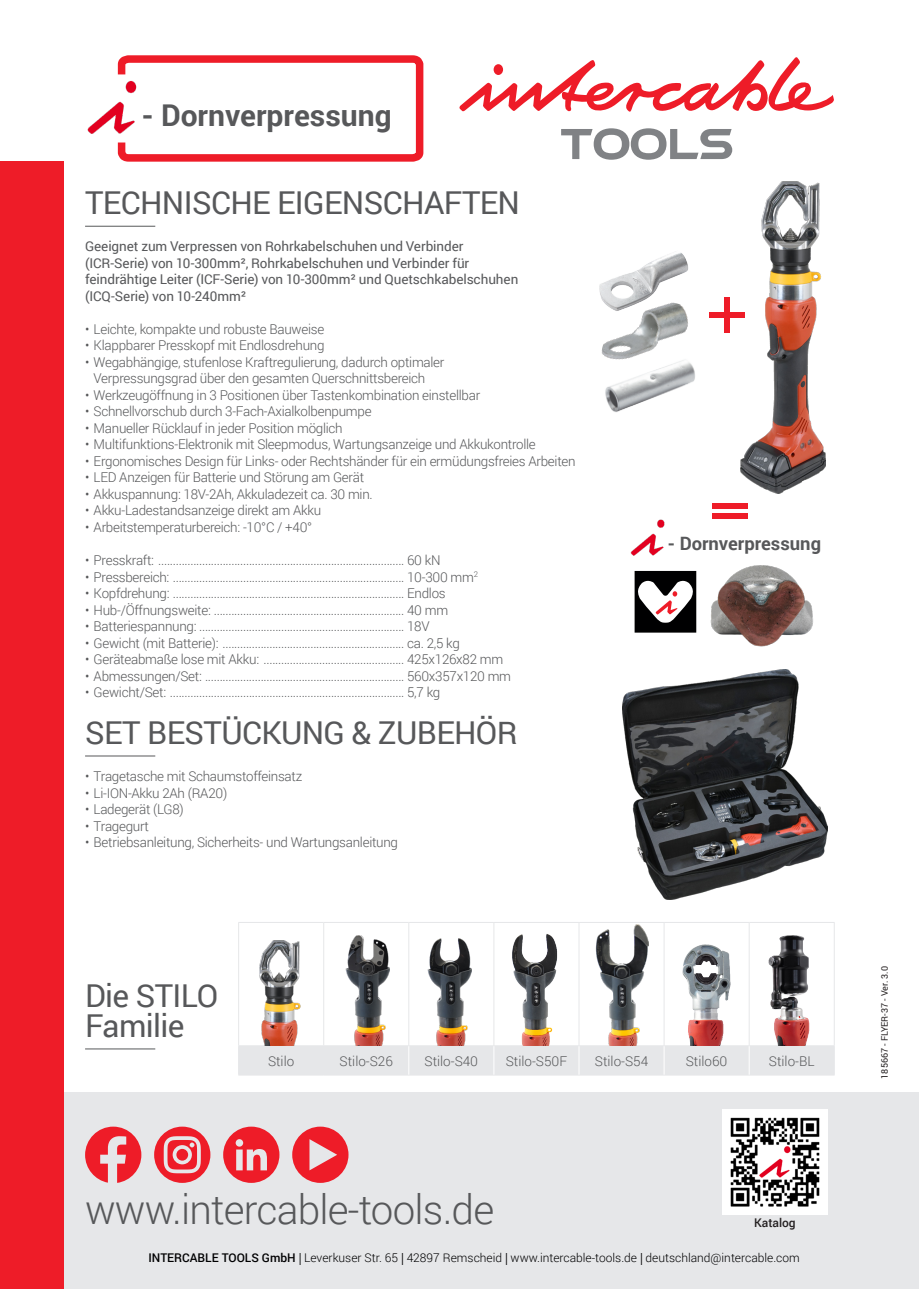
<style>
.page{position:relative;width:919px;height:1289px;background:#fff}
.page>*{position:absolute;margin:0;border:0;box-sizing:border-box;transform-origin:0 0}
.t1{font:300 40.5px "Roboto";letter-spacing:-.02em;color:#57585a}
.Überschrift{font:31.5px "Roboto";letter-spacing:-.02em;color:#57585a}
.t2{font:700 30px "Roboto";color:#57585a}
.t3{font:700 18.45px "Roboto";color:#57585a}
.Aufzählungen{font:300 13.5px "Roboto";letter-spacing:-.02em;color:#57585a}
.Unterüberschrift{font:13.5px "Roboto";letter-spacing:-.005em;color:#57585a}
.Text{font:300 13.5px "Roboto";color:#57585a}
.t4{font:300 12px "Roboto";color:#000001}
.t5{font:500 12px "Roboto";color:#231f20}
.t6{font:9px "Roboto";color:#231f20}
.s1{font-weight:500}
.s2{font-family:"Myriad Pro";font-weight:400}
</style>
<div class="page">
<svg style="left:561px;top:128px;width:171px;height:32px"></svg>
<svg style="left:459px;top:57px;width:375px;height:55px"></svg>
<div style="left:0;top:1092px;width:918px;height:196px;background:#e6e7e9"></div>
<svg style="left:85px;top:1126px;width:56px;height:56px"></svg>
<svg style="left:292px;top:1126px;width:56px;height:56px"></svg>
<svg style="left:223px;top:1126px;width:56px;height:56px"></svg>
<svg style="left:154px;top:1126px;width:56px;height:56px"></svg>
<img style="left:722px;top:1109px;width:105px;height:105px">
<div style="left:0;top:162px;width:64px;height:1126px;background:#ee1c28"></div>
<img style="left:710px;top:565px;width:103px;height:82px">
<hr style="left:85px;top:226px;width:70px;height:1px;background:#57585a">
<hr style="left:85px;top:755px;width:70px;height:1px;background:#57585a">
<hr style="left:85px;top:1048px;width:70px;height:1px;background:#57585a">
<img style="left:622px;top:670px;width:205px;height:229px">
<img style="left:599px;top:253px;width:89px;height:39px">
<img style="left:605px;top:367px;width:90px;height:45px">
<img style="left:600px;top:291px;width:93px;height:82px">
<img style="left:630px;top:519px;width:35px;height:37px">
<img style="left:740px;top:181px;width:85px;height:313px">
<div style="left:712px;top:513px;width:36px;height:6px;background:#ee1c28"></div>
<div style="left:712px;top:503px;width:36px;height:6px;background:#ee1c28"></div>
<div style="left:709px;top:312px;width:36px;height:6px;background:#ee1c28"></div>
<div style="left:724px;top:297px;width:6px;height:35px;background:#ee1c28"></div>
<hr style="left:238px;top:922px;width:86px;height:1px;background:#e6e7e9">
<hr style="left:238px;top:922px;width:1px;height:123px;background:#e6e7e9">
<hr style="left:324px;top:922px;width:85px;height:1px;background:#e6e7e9">
<hr style="left:323px;top:922px;width:1px;height:123px;background:#e6e7e9">
<hr style="left:409px;top:922px;width:85px;height:1px;background:#e6e7e9">
<hr style="left:408px;top:922px;width:1px;height:123px;background:#e6e7e9">
<hr style="left:494px;top:922px;width:85px;height:1px;background:#e6e7e9">
<hr style="left:493px;top:922px;width:1px;height:123px;background:#e6e7e9">
<hr style="left:579px;top:922px;width:85px;height:1px;background:#e6e7e9">
<hr style="left:578px;top:922px;width:1px;height:123px;background:#e6e7e9">
<hr style="left:664px;top:922px;width:85px;height:1px;background:#e6e7e9">
<hr style="left:663px;top:922px;width:1px;height:123px;background:#e6e7e9">
<hr style="left:749px;top:922px;width:85px;height:1px;background:#e6e7e9">
<hr style="left:748px;top:922px;width:1px;height:123px;background:#e6e7e9">
<hr style="left:833px;top:922px;width:1px;height:123px;background:#e6e7e9">
<div style="left:238px;top:1045px;width:596px;height:30px;background:#e6e7e9"></div>
<img style="left:259px;top:940px;width:42px;height:105px">
<img style="left:345px;top:935px;width:44px;height:110px">
<img style="left:427px;top:938px;width:44px;height:107px">
<img style="left:512px;top:934px;width:46px;height:111px">
<img style="left:596px;top:924px;width:52px;height:121px">
<img style="left:682px;top:944px;width:49px;height:101px">
<img style="left:768px;top:935px;width:42px;height:110px">
<svg style="left:634px;top:571px;width:62px;height:61px"></svg>
<svg style="left:117px;top:55px;width:307px;height:107px"></svg>
<img style="left:87px;top:70px;width:53px;height:68px">
<p class="t2" style="left:142px;top:94px;width:251px">- Dornverpressung</p>
<p class="Überschrift" style="left:85px;top:180px;width:436px">TECHNISCHE EIGENSCHAFTEN</p>
<p class="Unterüberschrift" style="left:85px;top:237px;width:380px">Geeignet zum Verpressen von Rohrkabelschuhen und Verbinder</p>
<p class="Unterüberschrift" style="left:85px;top:253px;width:385px">(ICR-Serie) von 10-300mm², Rohrkabelschuhen und Verbinder für</p>
<p class="Unterüberschrift" style="left:85px;top:270px;width:435px">feindrähtige Leiter (ICF-Serie) von 10-300mm² und Quetschkabelschuhen</p>
<p class="Unterüberschrift" style="left:85px;top:286px;width:163px">(ICQ-Serie) von 10-240mm²</p>
<p class="Aufzählungen" style="left:85px;top:320px;width:241px">• Leichte, kompakte und robuste Bauweise</p>
<p class="Aufzählungen" style="left:85px;top:336px;width:241px">• Klappbarer Presskopf mit Endlosdrehung</p>
<p class="Aufzählungen" style="left:85px;top:353px;width:361px">• Wegabhängige, stufenlose Kraftregulierung, dadurch optimaler</p>
<p class="Aufzählungen" style="left:94px;top:369px;width:333px">Verpressungsgrad über den gesamten Querschnittsbereich</p>
<p class="Aufzählungen" style="left:85px;top:386px;width:396px">• Werkzeugöffnung in 3 Positionen über Tastenkombination einstellbar</p>
<p class="Aufzählungen" style="left:85px;top:402px;width:288px">• Schnellvorschub durch 3-Fach-Axialkolbenpumpe</p>
<p class="Aufzählungen" style="left:85px;top:419px;width:259px">• Manueller Rücklauf in jeder Position möglich</p>
<p class="Aufzählungen" style="left:85px;top:435px;width:452px">• Multifunktions-Elektronik mit Sleepmodus, Wartungsanzeige und Akkukontrolle</p>
<p class="Aufzählungen" style="left:85px;top:452px;width:492px">• Ergonomisches Design für Links- oder Rechtshänder für ein ermüdungsfreies Arbeiten</p>
<p class="Aufzählungen" style="left:85px;top:468px;width:280px">• LED Anzeigen für Batterie und Störung am Gerät</p>
<p class="Aufzählungen" style="left:85px;top:485px;width:289px">• Akkuspannung: 18V-2Ah, Akkuladezeit ca. 30 min.</p>
<p class="Aufzählungen" style="left:85px;top:501px;width:238px">• Akku-Ladestandsanzeige direkt am Akku</p>
<p class="Aufzählungen" style="left:85px;top:518px;width:229px">• Arbeitstemperaturbereich: -10°C / +40°</p>
<p class="Aufzählungen" style="left:85px;top:551px;width:357px">• Presskraft: .................................................................................... 60 kN</p>
<p class="Aufzählungen" style="left:85px;top:567px;width:394px">• Pressbereich: ............................................................................... 10-300 mm<sup>2</sup></p>
<p class="Aufzählungen" style="left:85px;top:584px;width:362px">• Kopfdrehung: ............................................................................... Endlos</p>
<p class="Aufzählungen" style="left:85px;top:600px;width:364px">• Hub-/Öffnungsweite: ................................................................. 40 mm</p>
<p class="Aufzählungen" style="left:85px;top:617px;width:346px">• Batteriespannung: ...................................................................... 18V</p>
<p class="Aufzählungen" style="left:85px;top:633px;width:376px">• Gewicht (mit Batterie): .............................................................. ca. 2,5 kg</p>
<p class="Aufzählungen" style="left:85px;top:650px;width:419px">• Geräteabmaße lose mit Akku: ................................................ 425x126x82 mm</p>
<p class="Aufzählungen" style="left:85px;top:666px;width:427px">• Abmessungen/Set: .................................................................... 560x357x120 mm</p>
<p class="Aufzählungen" style="left:85px;top:683px;width:357px">• Gewicht/Set: ................................................................................ 5,7 kg</p>
<p class="Überschrift" style="left:85px;top:710px;width:434px">SET BESTÜCKUNG &amp; ZUBEHÖR</p>
<p class="Aufzählungen" style="left:85px;top:767px;width:219px">• Tragetasche mit Schaumstoffeinsatz</p>
<p class="Aufzählungen" style="left:85px;top:783px;width:144px">• Li-ION-Akku 2Ah (RA20)</p>
<p class="Aufzählungen" style="left:85px;top:800px;width:100px">• Ladegerät (LG8)</p>
<p class="Aufzählungen" style="left:85px;top:816px;width:65px">• Tragegurt</p>
<p class="Aufzählungen" style="left:85px;top:833px;width:314px">• Betriebsanleitung, Sicherheits- und Wartungsanleitung</p>
<p class="Überschrift" style="left:85px;top:973px;width:135px">Die STILO</p>
<p class="Überschrift" style="left:85px;top:1003px;width:101px">Familie</p>
<p class="t3" style="left:668px;top:530px;width:155px">- Dornverpressung</p>
<p class="Text" style="left:268px;top:1051px;width:28px">Stilo</p>
<p class="Text" style="left:339px;top:1051px;width:55px">Stilo-S26</p>
<p class="Text" style="left:424px;top:1051px;width:55px">Stilo-S40</p>
<p class="Text" style="left:505px;top:1051px;width:63px">Stilo-S50F</p>
<p class="Text" style="left:595px;top:1051px;width:55px">Stilo-S54</p>
<p class="Text" style="left:685px;top:1051px;width:43px">Stilo60</p>
<p class="Text" style="left:768px;top:1051px;width:47px">Stilo-BL</p>
<h1 class="t1" style="left:85px;top:1181px;width:410px">www.intercable-tools.de</h1>
<p class="t4" style="left:148px;top:1249px;width:653px"><span class="s1">INTERCABLE TOOLS GmbH</span> <span class="s2">|</span> Leverkuser Str. 65 <span class="s2">|</span> 42897 Remscheid <span class="s2">|</span> www.intercable-tools.de <span class="s2">|</span> deutschland@intercable.com</p>
<p class="t5" style="left:754px;top:1214px;width:43px">Katalog</p>
<p class="t6" style="left:878px;top:1078px;width:114px;rotate:-90deg">185667 - FLYER-37 - Ver. 3.0</p>
</div>
